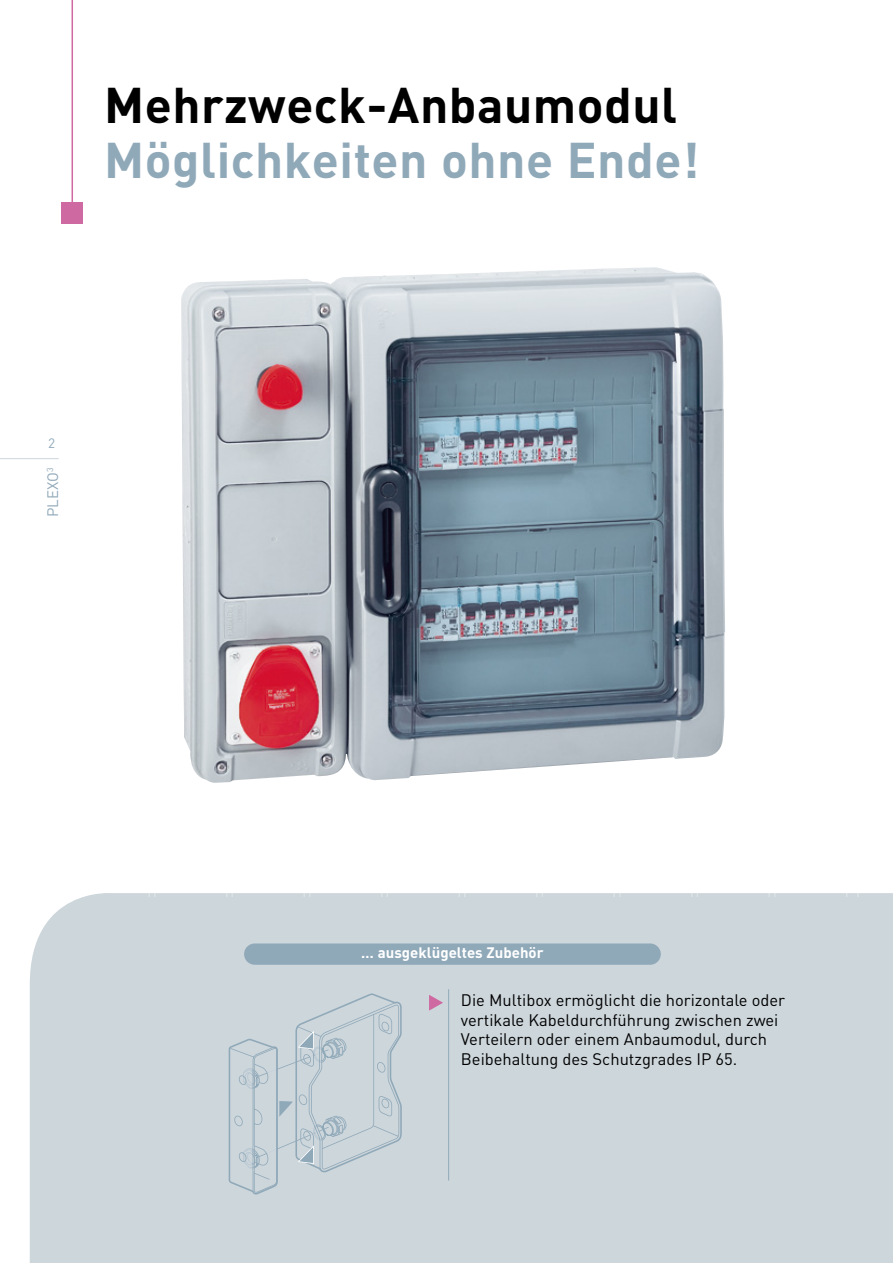
<style>
.page{position:relative;width:893px;height:1263px;background:#fff}
.page>*{position:absolute;margin:0;border:0;box-sizing:border-box;transform-origin:0 0}
.t1{font:700 49.5px "DIN Pro";letter-spacing:.01em;color:#90a9b9}
.t2{font:700 49.5px "DIN Pro";letter-spacing:.01em;color:#000}
.t3{font:16.5px/19.5px "DIN Pro";color:#000}
.t4{font:700 15px "DIN Pro";color:#fff}
.t5{font:15px "DIN Pro";color:#90a9b9}
.t6{font:13.5px "DIN Pro";color:#90a9b9}
</style>
<div class="page">
<div style="left:30px;top:894px;width:863px;height:369px;background:#cdd6db"></div>
<hr style="left:0;top:458px;width:59px;height:1px;background:#cdd6db">
<img style="left:181px;top:267px;width:544px;height:516px">
<hr style="left:72px;top:0;width:1px;height:214px;background:#ce69a2">
<div style="left:62px;top:202px;width:21px;height:21px;background:#ce69a2"></div>
<div style="left:244px;top:943px;width:417px;height:22px;background:#90a9b9;border-radius:11px"></div>
<hr style="left:448px;top:989px;width:1px;height:191px;background:#90a9b9">
<svg style="left:429px;top:995px;width:14px;height:15px"></svg>
<svg style="left:229px;top:993px;width:173px;height:201px;background:#c6d1d7"></svg>
<h1 class="t2" style="left:104px;top:71px;width:575px">Mehrzweck-Anbaumodul</h1>
<h1 class="t1" style="left:104px;top:127px;width:596px">Möglichkeiten ohne Ende!</h1>
<p class="t6" style="left:48px;top:434px;width:9px">2</p>
<p class="t5" style="left:43px;top:517px;width:51px;rotate:-90deg">PLEXO<sup>3</sup></p>
<p class="t4" style="left:361px;top:943px;width:184px">… ausgeklügeltes Zubehör</p>
<p class="t3" style="left:461px;top:990px;width:326px">Die Multibox ermöglicht die horizontale oder vertikale Kabeldurchführung zwischen zwei Verteilern oder einem Anbaumodul, durch Beibehaltung des Schutzgrades IP 65.</p>
</div>
